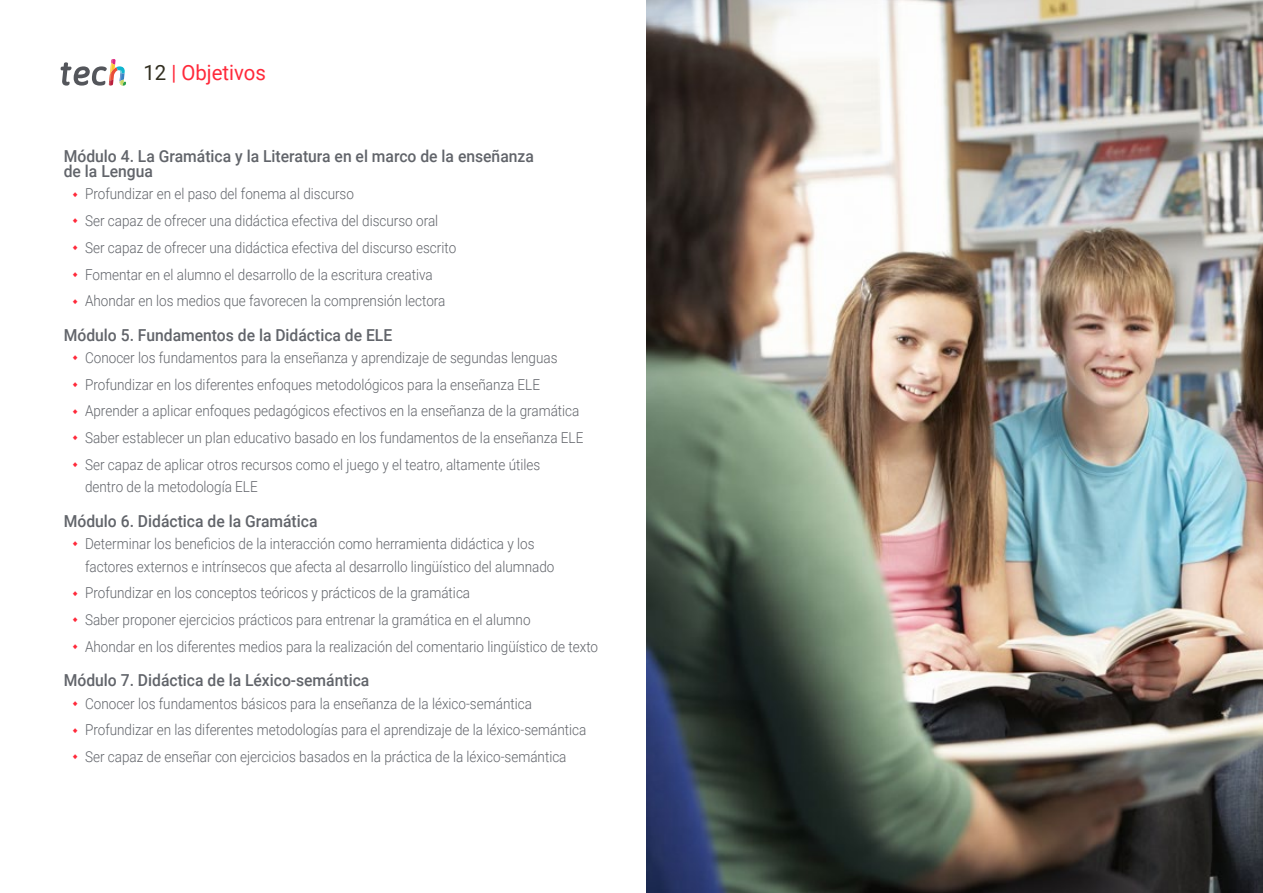
<style>
.page{position:relative;width:1263px;height:893px;background:#fff}
.page>*{position:absolute;margin:0;border:0;box-sizing:border-box;transform-origin:0 0}
.t1{font:21px "Roboto";color:#ff293a}
.t2{font:500 16.5px/15px "Roboto";color:#61646a;scale:.95 1}
.t3{font:300 15px/26.7px "Roboto";color:#61646a;scale:.9 1}
.s1{color:#312e20}
</style>
<div class="page">
<svg style="left:61px;top:59px;width:65px;height:27px"></svg>
<img style="left:646px;top:0;width:617px;height:893px">
<h1 class="t1" style="left:144px;top:57px;width:124px"><span class="s1">12</span> | Objetivos</h1>
<p class="t2" style="left:64px;top:148px;width:496px">Módulo 4. La Gramática y la Literatura en el marco de la enseñanza de la Lengua</p>
<p class="t3" style="left:85px;top:180px;width:414px">Profundizar en el paso del fonema al discurso<br>Ser capaz de ofrecer una didáctica efectiva del discurso oral Ser capaz de ofrecer una didáctica efectiva del discurso escrito Fomentar en el alumno el desarrollo de la escritura creativa Ahondar en los medios que favorecen la comprensión lectora</p>
<p class="t2" style="left:64px;top:327px;width:347px">Módulo 5. Fundamentos de la Didáctica de ELE</p>
<p class="t3" style="left:85px;top:344px;width:555px">Conocer los fundamentos para la enseñanza y aprendizaje de segundas lenguas Profundizar en los diferentes enfoques metodológicos para la enseñanza ELE Aprender a aplicar enfoques pedagógicos efectivos en la enseñanza de la gramática Saber establecer un plan educativo basado en los fundamentos de la enseñanza ELE Ser capaz de aplicar otros recursos como el juego y el teatro, altamente útiles</p>
<p class="t3" style="left:85px;top:473px;width:193px">dentro de la metodología ELE</p>
<p class="t2" style="left:64px;top:513px;width:269px">Módulo 6. Didáctica de la Gramática</p>
<p class="t3" style="left:85px;top:532px;width:523px;line-height:22.5px">Determinar los beneficios de la interacción como herramienta didáctica y los factores externos e intrínsecos que afecta al desarrollo lingüístico del alumnado</p>
<p class="t3" style="left:85px;top:579px;width:572px">Profundizar en los conceptos teóricos y prácticos de la gramática<br>Saber proponer ejercicios prácticos para entrenar la gramática en el alumno<br>Ahondar en los diferentes medios para la realización del comentario lingüístico de texto</p>
<p class="t2" style="left:64px;top:672px;width:323px">Módulo 7. Didáctica de la Léxico-semántica</p>
<p class="t3" style="left:85px;top:689px;width:558px">Conocer los fundamentos básicos para la enseñanza de la léxico-semántica<br>Profundizar en las diferentes metodologías para el aprendizaje de la léxico-semántica<br>Ser capaz de enseñar con ejercicios basados en la práctica de la léxico-semántica</p>
</div>
